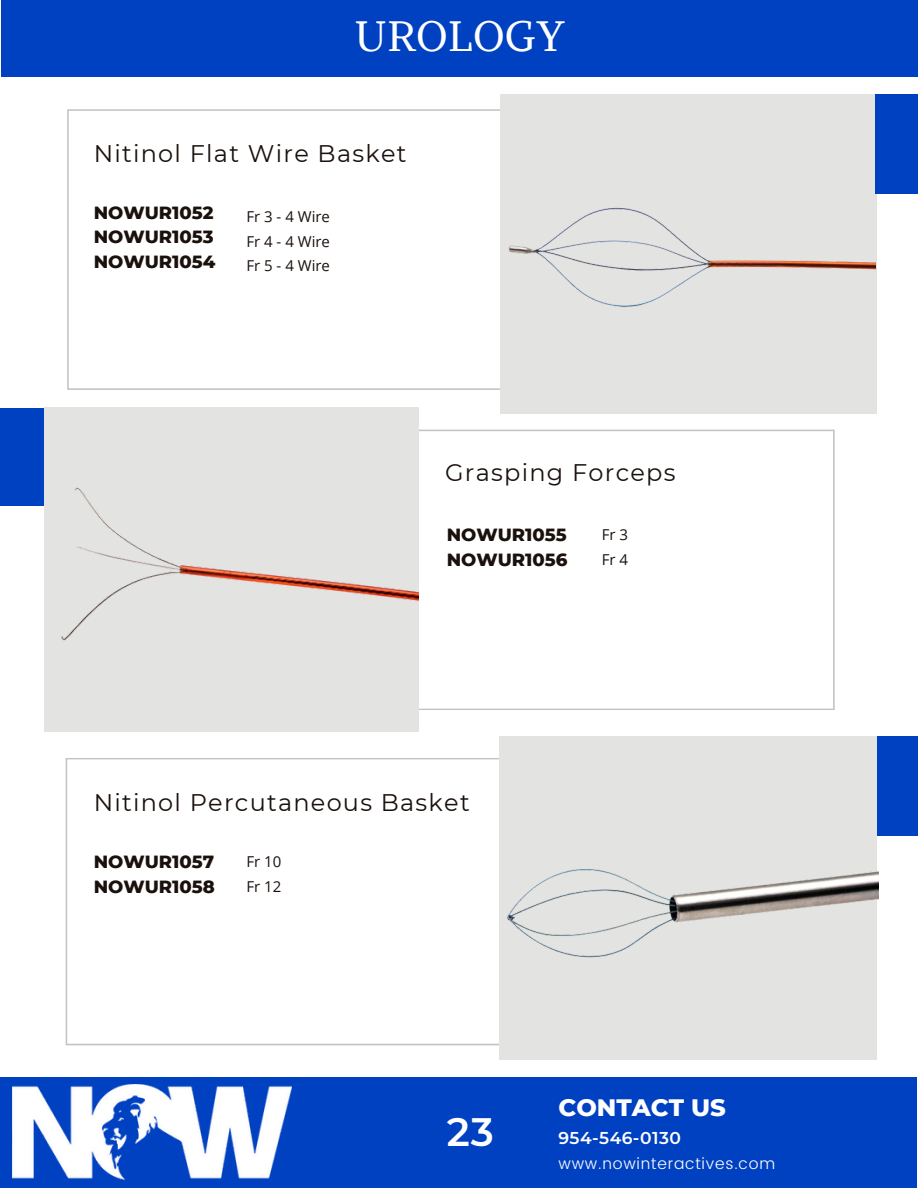
<style>
.page{position:relative;width:918px;height:1188px;background:#fff}
.page>*{position:absolute;margin:0;border:0;box-sizing:border-box;transform-origin:0 0}
.t1{font:42.3px "TT Bells";color:#fff}
.t2{font:600 39.6px "Montserrat";color:#fff}
.t3{font:800 24.3px "Montserrat";color:#fff}
.t4{font:24px "Montserrat";letter-spacing:.05em;color:#1b110c}
.t5{font:800 18px "Montserrat";color:#1b110c}
.t6{font:600 17.1px "Montserrat";letter-spacing:.025em;color:#fff}
.t7{font:300 15.75px "Poppins";letter-spacing:.05em;color:#fff}
.t8{font:15px "Open Sans";color:#1b110c}
</style>
<div class="page">
<svg style="left:67px;top:109px;width:434px;height:281px"></svg>
<div style="left:501px;top:95px;width:376px;height:319px;background:#e3e3e1"></div>
<svg style="left:418px;top:430px;width:417px;height:280px"></svg>
<div style="left:0;top:408px;width:44px;height:97px;background:#0041c2"></div>
<svg style="left:66px;top:758px;width:433px;height:287px"></svg>
<div style="left:0;top:1078px;width:917px;height:110px;background:#0041c2"></div>
<div style="left:44px;top:408px;width:374px;height:324px;background:#e3e3e1"></div>
<div style="left:875px;top:736px;width:43px;height:99px;background:#0041c2"></div>
<div style="left:499px;top:736px;width:378px;height:324px;background:#e3e3e1"></div>
<div style="left:1px;top:0;width:917px;height:77px;background:#0041c2"></div>
<div style="left:875px;top:95px;width:43px;height:99px;background:#0041c2"></div>
<img style="left:12px;top:1085px;width:279px;height:96px">
<img style="left:477px;top:173px;width:399px;height:163px">
<img style="left:0;top:487px;width:418px;height:154px">
<img style="left:460px;top:818px;width:418px;height:176px">
<p class="t1" style="left:354px;top:10px;width:212px">UROLOGY</p>
<p class="t4" style="left:94px;top:139px;width:314px">Nitinol Flat Wire Basket</p>
<p class="t5" style="left:94px;top:201px;width:121px">NOWUR1052</p>
<p class="t5" style="left:94px;top:226px;width:121px">NOWUR1053</p>
<p class="t5" style="left:94px;top:251px;width:123px">NOWUR1054</p>
<p class="t8" style="left:246px;top:206px;width:85px">Fr 3 - 4 Wire</p>
<p class="t8" style="left:246px;top:231px;width:85px">Fr 4 - 4 Wire</p>
<p class="t8" style="left:246px;top:255px;width:85px">Fr 5 - 4 Wire</p>
<p class="t4" style="left:445px;top:458px;width:232px">Grasping Forceps</p>
<p class="t5" style="left:447px;top:524px;width:121px">NOWUR1055</p>
<p class="t5" style="left:447px;top:548px;width:122px">NOWUR1056</p>
<p class="t8" style="left:602px;top:524px;width:28px">Fr 3</p>
<p class="t8" style="left:602px;top:549px;width:28px">Fr 4</p>
<p class="t4" style="left:94px;top:788px;width:378px">Nitinol Percutaneous Basket</p>
<p class="t5" style="left:94px;top:851px;width:122px">NOWUR1057</p>
<p class="t5" style="left:94px;top:876px;width:123px">NOWUR1058</p>
<p class="t8" style="left:246px;top:851px;width:36px">Fr 10</p>
<p class="t8" style="left:246px;top:876px;width:36px">Fr 12</p>
<p class="t2" style="left:447px;top:1108px;width:49px">23</p>
<p class="t3" style="left:558px;top:1092px;width:169px">CONTACT US</p>
<p class="t6" style="left:558px;top:1128px;width:124px">954-546-0130</p>
<p class="t7" style="left:558px;top:1154px;width:218px">www.nowinteractives.com</p>
</div>
